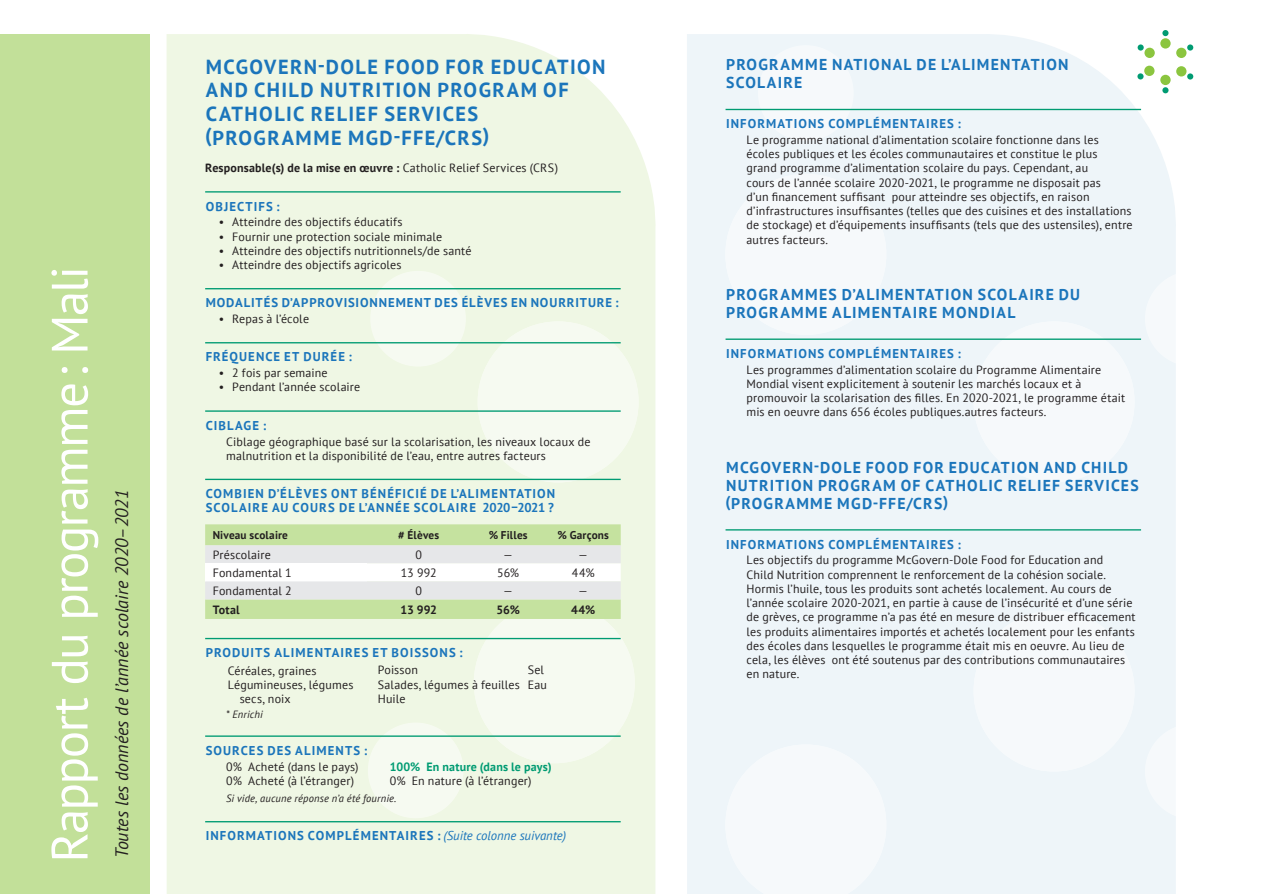
<style>
.page{position:relative;width:1263px;height:894px;background:#fff}
.page>*{position:absolute;margin:0;border:0;box-sizing:border-box;transform-origin:0 0}
.t1{font:51px "PT Sans";letter-spacing:-.03em;color:#fff}
.t2{font:700 20.25px/23.5px "PT Sans";letter-spacing:.07em;color:#1b75bb}
.t3{font:italic 18px "PT Sans";color:#231f20}
.t4{font:700 15.75px/18px "PT Sans";letter-spacing:.075em;color:#1b75bb}
.t5{font:700 12.75px/14.2px "PT Sans";letter-spacing:.085em;color:#1b75bb}
.t6{font:12px/14.2px "PT Sans";letter-spacing:.015em;color:#231f20}
.t7{font:700 12px "PT Sans";letter-spacing:.015em;color:#231f20}
.t8{font:700 12px "PT Sans";letter-spacing:.015em;color:#009b72}
.t9{font:700 11.25px "PT Sans";letter-spacing:.015em;color:#231f20}
.t10{font:italic 10.5px "PT Sans";letter-spacing:.015em;color:#231f20}
.s1{font-weight:400}
.s2{font-weight:400;font-style:italic}
</style>
<div class="page">
<div style="left:167px;top:34px;width:489px;height:859px;background:#eff7e4"></div>
<div style="left:687px;top:31px;width:493px;height:862px;background:#eef5f9"></div>
<div style="left:477px;top:321px;width:161px;height:161px;background:#f6faf1;border-radius:50%"></div>
<div style="left:725px;top:174px;width:161px;height:161px;background:#f6f9fb;border-radius:50%"></div>
<div style="left:973px;top:321px;width:161px;height:161px;background:#f6f9fb;border-radius:50%"></div>
<div style="left:973px;top:610px;width:161px;height:161px;background:#f6f9fb;border-radius:50%"></div>
<div style="left:725px;top:744px;width:161px;height:149px;background:#f6f9fb"></div>
<div style="left:474px;top:602px;width:161px;height:161px;background:#f6faf1;border-radius:50%"></div>
<div style="left:1145px;top:271px;width:95px;height:95px;background:#fff;border-radius:50%"></div>
<div style="left:1145px;top:723px;width:95px;height:96px;background:#fff;border-radius:50%"></div>
<div style="left:368px;top:722px;width:95px;height:96px;background:#f6faf1;border-radius:50%"></div>
<div style="left:370px;top:271px;width:96px;height:95px;background:#f6faf1;border-radius:50%"></div>
<div style="left:758px;top:45px;width:95px;height:96px;background:#f6f9fb;border-radius:50%"></div>
<div style="left:0;top:34px;width:150px;height:859px;background:#c2e099"></div>
<div style="left:1144px;top:48px;width:10px;height:10px;background:#8bc53f;border-radius:50%"></div>
<div style="left:1160px;top:38px;width:10px;height:11px;background:#8bc53f;border-radius:50%"></div>
<div style="left:1176px;top:48px;width:10px;height:10px;background:#8bc53f;border-radius:50%"></div>
<div style="left:1176px;top:66px;width:10px;height:10px;background:#8bc53f;border-radius:50%"></div>
<div style="left:1160px;top:75px;width:10px;height:10px;background:#8bc53f;border-radius:50%"></div>
<div style="left:1144px;top:66px;width:10px;height:10px;background:#8bc53f;border-radius:50%"></div>
<div style="left:1187px;top:44px;width:6px;height:7px;background:#009b72;border-radius:50%"></div>
<svg style="left:1187px;top:73px;width:6px;height:6px"></svg>
<svg style="left:1162px;top:87px;width:6px;height:6px"></svg>
<svg style="left:1137px;top:73px;width:6px;height:6px"></svg>
<div style="left:1137px;top:44px;width:6px;height:7px;background:#009b72;border-radius:50%"></div>
<svg style="left:1162px;top:30px;width:6px;height:6px"></svg>
<hr style="left:205px;top:191px;width:415px;height:1px;background:#009b72">
<hr style="left:205px;top:288px;width:415px;height:1px;background:#009b72">
<hr style="left:205px;top:342px;width:415px;height:1px;background:#009b72">
<hr style="left:205px;top:410px;width:415px;height:1px;background:#009b72">
<hr style="left:205px;top:478px;width:415px;height:2px;background:#009b72">
<hr style="left:205px;top:637px;width:415px;height:2px;background:#009b72">
<hr style="left:205px;top:735px;width:415px;height:1px;background:#009b72">
<hr style="left:205px;top:820px;width:415px;height:2px;background:#009b72">
<svg style="left:205px;top:524px;width:416px;height:94px"></svg>
<hr style="left:725px;top:109px;width:416px;height:1px;background:#009b72">
<hr style="left:725px;top:338px;width:416px;height:2px;background:#009b72">
<hr style="left:725px;top:529px;width:416px;height:1px;background:#009b72">
<h1 class="t1" style="left:37px;top:862px;width:598px;rotate:-90deg">Rapport du programme: Mali</h1>
<h3 class="t3" style="left:110px;top:857px;width:369px;rotate:-90deg">Toutes les données de l’année scolaire 2020–2021</h3>
<h2 class="t2" style="left:205px;top:54px;width:402px">MCGOVERN-DOLE FOOD FOR EDUCATION<br>AND CHILD NUTRITION PROGRAM OF<br>CATHOLIC RELIEF SERVICES (PROGRAMME MGD-FFE/CRS)</h2>
<p class="t7" style="left:205px;top:160px;width:354px">Responsable(s) de la mise en œuvre : <span class="s1">Catholic Relief Services (CRS)</span></p>
<p class="t5" style="left:206px;top:199px;width:75px">OBJECTIFS :</p>
<p class="t6" style="left:219px;top:215px;width:185px">• Atteindre des objectifs éducatifs</p>
<p class="t6" style="left:219px;top:229px;width:225px">• Fournir une protection sociale minimale</p>
<p class="t6" style="left:219px;top:243px;width:254px">• Atteindre des objectifs nutritionnels/de santé</p>
<p class="t6" style="left:219px;top:257px;width:184px">• Atteindre des objectifs agricoles</p>
<p class="t5" style="left:206px;top:295px;width:414px">MODALITÉS D’APPROVISIONNEMENT DES ÉLÈVES EN NOURRITURE :</p>
<p class="t6" style="left:219px;top:311px;width:92px">• Repas à l’école</p>
<p class="t5" style="left:206px;top:349px;width:148px">FRÉQUENCE ET DURÉE :</p>
<p class="t6" style="left:219px;top:365px;width:110px">• 2 fois par semaine</p>
<p class="t6" style="left:219px;top:380px;width:143px">• Pendant l’année scolaire</p>
<p class="t5" style="left:206px;top:418px;width:62px">CIBLAGE :</p>
<p class="t6" style="left:226px;top:434px;width:366px">Ciblage géographique basé sur la scolarisation, les niveaux locaux de malnutrition et la disponibilité de l’eau, entre autres facteurs</p>
<p class="t5" style="left:206px;top:486px;width:351px">COMBIEN D’ÉLÈVES ONT BÉNÉFICIÉ DE L’ALIMENTATION<br>SCOLAIRE AU COURS DE L’ANNÉE SCOLAIRE 2020–2021 ?</p>
<p class="t9" style="left:213px;top:527px;width:77px">Niveau scolaire</p>
<p class="t9" style="left:398px;top:527px;width:42px"># Élèves</p>
<p class="t9" style="left:489px;top:527px;width:40px">% Filles</p>
<p class="t9" style="left:557px;top:527px;width:53px">% Garçons</p>
<p class="t6" style="left:213px;top:547px;width:60px">Préscolaire</p>
<p class="t6" style="left:415px;top:547px;width:8px">0</p>
<p class="t6" style="left:503px;top:547px;width:11px">—</p>
<p class="t6" style="left:578px;top:547px;width:11px">—</p>
<p class="t6" style="left:213px;top:565px;width:81px">Fondamental 1</p>
<p class="t6" style="left:401px;top:565px;width:37px">13 992</p>
<p class="t6" style="left:497px;top:565px;width:24px">56%</p>
<p class="t6" style="left:572px;top:565px;width:24px">44%</p>
<p class="t6" style="left:213px;top:583px;width:81px">Fondamental 2</p>
<p class="t6" style="left:415px;top:583px;width:8px">0</p>
<p class="t6" style="left:503px;top:583px;width:11px">—</p>
<p class="t6" style="left:578px;top:583px;width:11px">—</p>
<p class="t7" style="left:213px;top:602px;width:28px">Total</p>
<p class="t7" style="left:400px;top:602px;width:38px">13 992</p>
<p class="t7" style="left:496px;top:602px;width:25px">56%</p>
<p class="t7" style="left:571px;top:602px;width:25px">44%</p>
<p class="t5" style="left:206px;top:645px;width:258px">PRODUITS ALIMENTAIRES ET BOISSONS :</p>
<p class="t6" style="left:228px;top:662px;width:90px">Céréales, graines</p>
<p class="t6" style="left:228px;top:676px;width:127px">Légumineuses, légumes</p>
<p class="t6" style="left:240px;top:691px;width:53px">secs, noix</p>
<p class="t6" style="left:378px;top:662px;width:144px">Poisson<br>Salades, légumes à feuilles<br>Huile</p>
<p class="t6" style="left:528px;top:662px;width:21px">Sel<br>Eau</p>
<p class="t10" style="left:226px;top:707px;width:38px">* Enrichi</p>
<p class="t5" style="left:206px;top:742px;width:163px">SOURCES DES ALIMENTS :</p>
<p class="t6" style="left:226px;top:758px;width:134px">0% Acheté (dans le pays)</p>
<p class="t8" style="left:390px;top:758px;width:163px">100% En nature (dans le pays)</p>
<p class="t6" style="left:226px;top:773px;width:129px">0% Acheté (à l’étranger)</p>
<p class="t6" style="left:390px;top:773px;width:143px">0% En nature (à l’étranger)</p>
<p class="t10" style="left:226px;top:791px;width:172px">Si vide, aucune réponse n’a été fournie.</p>
<p class="t5" style="left:206px;top:828px;width:362px">INFORMATIONS COMPLÉMENTAIRES : <span class="s2">(Suite colonne suivante)</span></p>
<h3 class="t4" style="left:726px;top:55px;width:344px">PROGRAMME NATIONAL DE L’ALIMENTATION<br>SCOLAIRE</h3>
<p class="t5" style="left:726px;top:116px;width:236px">INFORMATIONS COMPLÉMENTAIRES :</p>
<p class="t6" style="left:746px;top:132px;width:387px">Le programme national d’alimentation scolaire fonctionne dans les écoles publiques et les écoles communautaires et constitue le plus<br>grand programme d’alimentation scolaire du pays. Cependant, au<br>cours de l’année scolaire 2020-2021, le programme ne disposait pas<br>d’un financement suffisant pour atteindre ses objectifs, en raison d’infrastructures insuffisantes (telles que des cuisines et des installations de stockage) et d’équipements insuffisants (tels que des ustensiles), entre autres facteurs.</p>
<h3 class="t4" style="left:726px;top:285px;width:355px">PROGRAMMES D’ALIMENTATION SCOLAIRE DU<br>PROGRAMME ALIMENTAIRE MONDIAL</h3>
<p class="t5" style="left:726px;top:346px;width:236px">INFORMATIONS COMPLÉMENTAIRES :</p>
<p class="t6" style="left:746px;top:362px;width:380px">Les programmes d’alimentation scolaire du Programme Alimentaire Mondial visent explicitement à soutenir les marchés locaux et à promouvoir la scolarisation des filles. En 2020-2021, le programme était mis en oeuvre dans 656 écoles publiques.autres facteurs.</p>
<h3 class="t4" style="left:725px;top:457px;width:415px">MCGOVERN-DOLE FOOD FOR EDUCATION AND CHILD<br>NUTRITION PROGRAM OF CATHOLIC RELIEF SERVICES (PROGRAMME MGD-FFE/CRS)</h3>
<p class="t5" style="left:726px;top:536px;width:236px">INFORMATIONS COMPLÉMENTAIRES :</p>
<p class="t6" style="left:746px;top:552px;width:390px">Les objectifs du programme McGovern-Dole Food for Education and<br>Child Nutrition comprennent le renforcement de la cohésion sociale.<br>Hormis l’huile, tous les produits sont achetés localement. Au cours de l’année scolaire 2020-2021, en partie à cause de l’insécurité et d’une série de grèves, ce programme n’a pas été en mesure de distribuer efficacement les produits alimentaires importés et achetés localement pour les enfants des écoles dans lesquelles le programme était mis en oeuvre. Au lieu de cela, les élèves ont été soutenus par des contributions communautaires en nature.</p>
</div>
